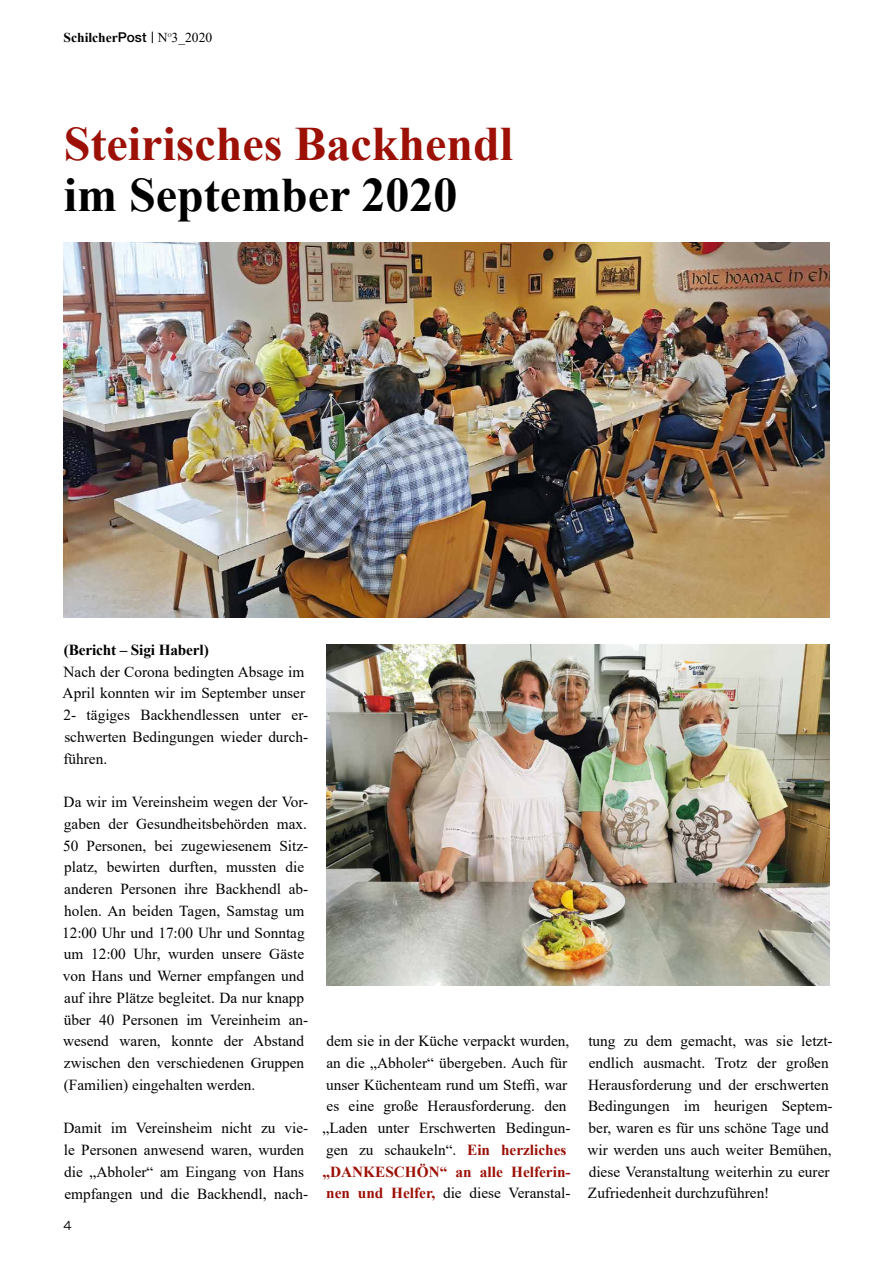
<style>
.page{position:relative;width:893px;height:1263px;background:#fff}
.page>*{position:absolute;margin:0;border:0;box-sizing:border-box;transform-origin:0 0}
.t1{font:700 48px "Times New Roman";color:#9c1006}
.t2{font:700 48px "Times New Roman";color:#000}
.t3{font:15.3px/21.8px "Times New Roman";color:#000}
.t4{font:700 15.3px "Times New Roman";letter-spacing:-.01em;color:#000}
.t5{font:700 13.65px "Times New Roman";color:#000}
.t6{font:13.5px "Vito";color:#000}
.t7{font:5.4px "Times New Roman";color:#000}
.s1{font-family:"Helvetica Neue LT Std";font-weight:500}
.s2{font-weight:400}
.s3{font-weight:700;color:#9c1006}
</style>
<div class="page">
<img style="left:63px;top:243px;width:766px;height:374px">
<img style="left:326px;top:644px;width:503px;height:341px">
<p class="t5" style="left:64px;top:28px;width:150px">Schilcher<span class="s1">Post</span> <span class="s2">N 3_2020</span></p>
<p class="t7" style="left:168px;top:31px;width:5px">O</p>
<h1 class="t1" style="left:64px;top:109px;width:451px">Steirisches Backhendl</h1>
<h1 class="t2" style="left:64px;top:160px;width:395px">im September 2020</h1>
<p class="t4" style="left:64px;top:639px;width:146px">(Bericht – Sigi Haberl)</p>
<p class="t3" style="left:63px;top:660px;width:247px">Nach der Corona bedingten Absage im<br>April konnten wir im September unser<br>2- tägiges Backhendlessen unter er&shy;schwerten Bedingungen wieder durch&shy;führen.</p>
<p class="t3" style="left:62px;top:791px;width:248px">Da wir im Vereinsheim wegen der Vor&shy;gaben der Gesundheitsbehörden max.<br>50 Personen, bei zugewiesenem Sitz&shy;platz, bewirten durften, mussten die anderen Personen ihre Backhendl ab&shy;holen. An beiden Tagen, Samstag um 12:00 Uhr und 17:00 Uhr und Sonntag um 12:00 Uhr, wurden unsere Gäste von Hans und Werner empfangen und auf ihre Plätze begleitet. Da nur knapp über 40 Personen im Vereinheim an&shy;wesend waren, konnte der Abstand zwischen den verschiedenen Gruppen (Familien) eingehalten werden.</p>
<p class="t3" style="left:64px;top:1117px;width:246px">Damit im Vereinsheim nicht zu vie&shy;le Personen anwesend waren, wurden die „Abholer“ am Eingang von Hans empfangen und die Backhendl, nach-</p>
<p class="t6" style="left:63px;top:1217px;width:10px">4</p>
<p class="t3" style="left:322px;top:1029px;width:250px">dem sie in der Küche verpackt wurden, an die „Abholer“ übergeben. Auch für unser Küchenteam rund um Steffi, war es eine große Herausforderung. den „Laden unter Erschwerten Bedingun&shy;gen zu schaukeln“. <span class="s3">Ein herzliches „DANKESCHÖN“ an alle Helferin&shy;nen und Helfer,</span> die diese Veranstal-</p>
<p class="t3" style="left:587px;top:1029px;width:247px">tung zu dem gemacht, was sie letzt&shy;endlich ausmacht. Trotz der großen Herausforderung und der erschwerten Bedingungen im heurigen Septem&shy;ber, waren es für uns schöne Tage und wir werden uns auch weiter Bemühen, diese Veranstaltung weiterhin zu eurer Zufriedenheit durchzuführen!</p>
</div>
